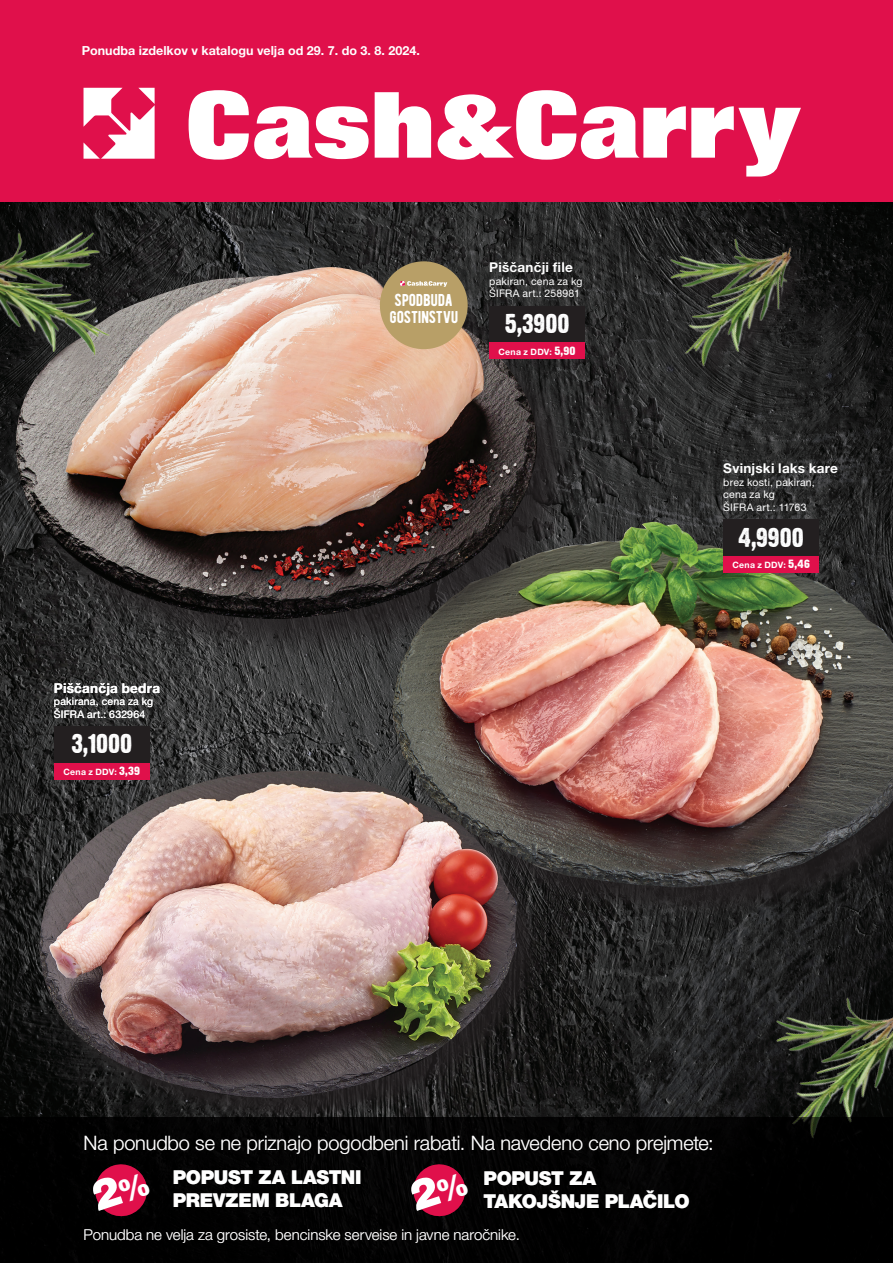
<style>
.page{position:relative;width:893px;height:1263px;background:#fff}
.page>*{position:absolute;margin:0;border:0;box-sizing:border-box;transform-origin:0 0}
.t1{font:24px "Dirty Headline";color:#fff}
.t2{font:300 19.95px "Helvetica Neue LT Pro";letter-spacing:-.005em;color:#fff}
.t3{font:900 19.2px/23px "Helvetica Neue LT Pro";letter-spacing:-.015em;color:#fff}
.t4{font:17.1px/17.1px "BERNIER Regular";letter-spacing:-.015em;color:#fff;text-align:center}
.t5{font:300 15px "Helvetica Neue LT Pro";color:#fff}
.t6{font:700 13.5px "Helvetica Neue LT Pro";letter-spacing:.02em;color:#fff}
.t7{font:700 12.6px "Helvetica Neue LT Pro";color:#fff}
.t8{font:10.5px/12.6px "Helvetica Neue LT Pro";letter-spacing:.02em;color:#fff}
.t9{font:700 8.7px "Helvetica Neue LT Pro";letter-spacing:.03em;color:#fff}
.s1{font-family:"Dirty Headline";font-weight:400;font-size:10.5px}
</style>
<div class="page">
<img style="left:0;top:202px;width:893px;height:915px">
<div style="left:397px;top:527px;width:496px;height:395px;background:#231f20;opacity:.75"></div>
<img style="left:393px;top:522px;width:500px;height:365px">
<div style="left:13px;top:265px;width:570px;height:400px;background:#231f20;opacity:.75"></div>
<img style="left:16px;top:267px;width:521px;height:354px">
<img style="left:736px;top:956px;width:157px;height:161px">
<img style="left:0;top:212px;width:135px;height:162px">
<div style="left:43px;top:774px;width:501px;height:351px;background:#231f20;opacity:.75"></div>
<img style="left:36px;top:771px;width:481px;height:329px">
<div style="left:54px;top:727px;width:96px;height:36px;background:#231f20"></div>
<div style="left:54px;top:763px;width:96px;height:16px;background:#e0104b"></div>
<div style="left:723px;top:520px;width:96px;height:36px;background:#231f20"></div>
<div style="left:723px;top:556px;width:96px;height:17px;background:#e0104b"></div>
<div style="left:0;top:0;width:893px;height:202px;background:#e0104b"></div>
<svg style="left:189px;top:90px;width:612px;height:87px"></svg>
<svg style="left:84px;top:88px;width:71px;height:71px"></svg>
<div style="left:0;top:1117px;width:893px;height:146px;background:#010101"></div>
<div style="left:380px;top:261px;width:88px;height:88px;background:#b89f67;border-radius:50%"></div>
<svg style="left:400px;top:281px;width:47px;height:6px"></svg>
<div style="left:489px;top:306px;width:96px;height:37px;background:#231f20"></div>
<div style="left:489px;top:342px;width:96px;height:17px;background:#e0104b"></div>
<div style="left:654px;top:205px;width:168px;height:196px;background:#231f20;opacity:.75"></div>
<img style="left:634px;top:199px;width:204px;height:189px">
<svg style="left:95px;top:1164px;width:52px;height:53px"></svg>
<svg style="left:408px;top:1161px;width:58px;height:58px"></svg>
<p class="t7" style="left:82px;top:43px;width:340px">Ponudba izdelkov v katalogu velja od 29. 7. do 3. 8. 2024.</p>
<p class="t7" style="left:314px;top:43px;width:22px">0 5</p>
<p class="t7" style="left:361px;top:43px;width:68px">25. 5. 2024.</p>
<h3 class="t4" style="left:389px;top:291px;width:71px">SPODBUDA<br>GOSTINSTVU</h3>
<p class="t6" style="left:489px;top:259px;width:85px">Piščančji file</p>
<p class="t8" style="left:489px;top:275px;width:95px">pakiran, cena za kg<br>ŠIFRA art.: 258981</p>
<h1 class="t1" style="left:505px;top:307px;width:66px">5,3900</h1>
<p class="t9" style="left:499px;top:346px;width:79px">Cena z DDV: <span class="s1">5,90</span></p>
<p class="t6" style="left:54px;top:679px;width:108px">Piščančja bedra</p>
<p class="t8" style="left:54px;top:695px;width:101px">pakirana, cena za kg<br>ŠIFRA art.: 632964</p>
<h1 class="t1" style="left:71px;top:728px;width:62px">3,1000</h1>
<p class="t9" style="left:63px;top:766px;width:78px">Cena z DDV: <span class="s1">3,39</span></p>
<p class="t6" style="left:723px;top:460px;width:116px">Svinjski laks kare</p>
<p class="t8" style="left:723px;top:476px;width:93px">brez kosti, pakiran, cena za kg<br>ŠIFRA art.: 11763</p>
<h1 class="t1" style="left:739px;top:521px;width:67px">4,9900</h1>
<p class="t9" style="left:732px;top:559px;width:79px">Cena z DDV: <span class="s1">5,46</span></p>
<h2 class="t2" style="left:84px;top:1131px;width:632px">Na ponudbo se ne priznajo pogodbeni rabati. Na navedeno ceno prejmete:</h2>
<h3 class="t3" style="left:173px;top:1166px;width:190px">POPUST ZA LASTNI<br>PREVZEM BLAGA</h3>
<h3 class="t3" style="left:484px;top:1166px;width:208px">POPUST ZA<br>TAKOJŠNJE PLAČILO</h3>
<h3 class="t5" style="left:84px;top:1225px;width:438px">Ponudba ne velja za grosiste, bencinske serveise in javne naročnike.</h3>
</div>
